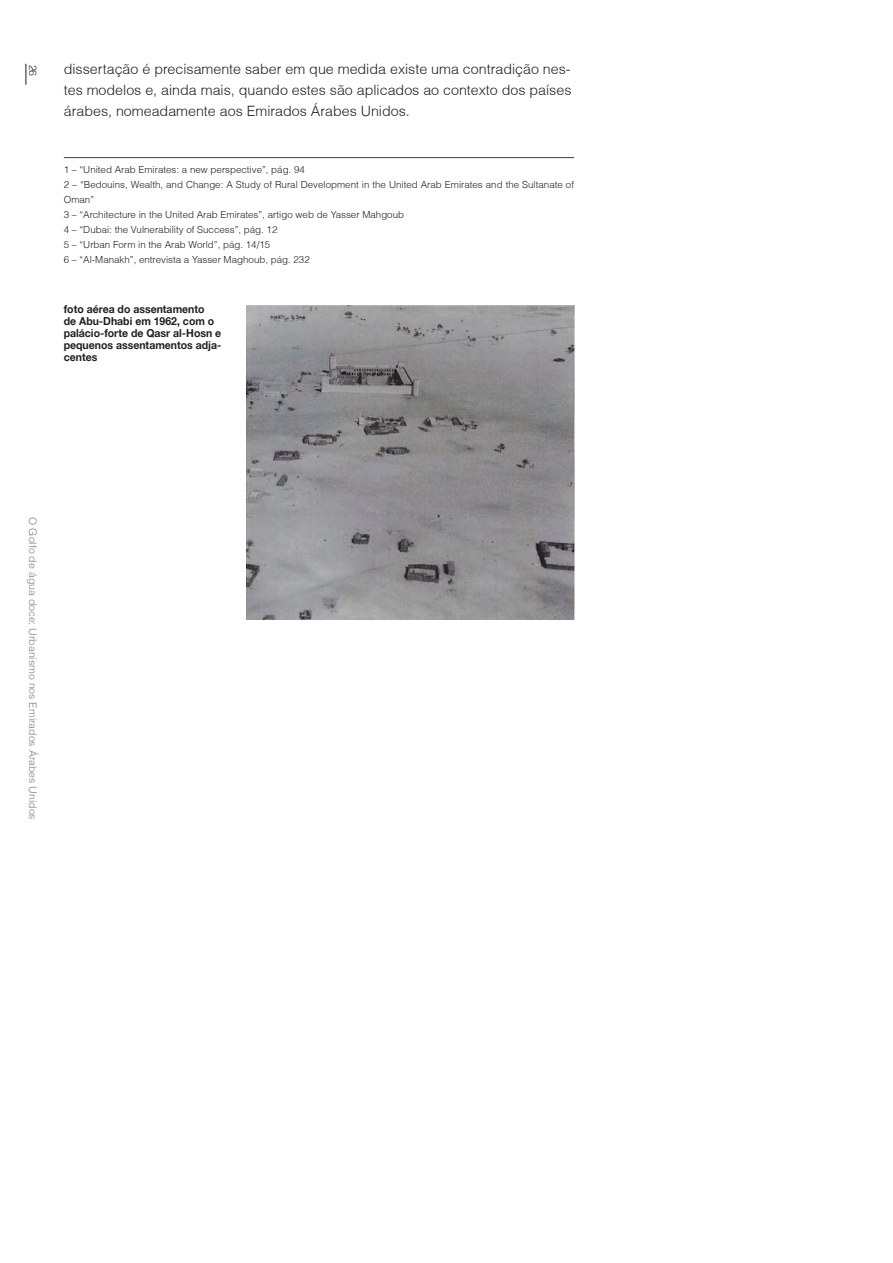
<style>
.page{position:relative;width:893px;height:1263px;background:#fff}
.page>*{position:absolute;margin:0;border:0;box-sizing:border-box;transform-origin:0 0}
.t1{font:300 14.25px/21px "Helvetica";color:#231f20;text-align:justify}
.t2{font:700 10.95px/12px "Helvetica 75";color:#231f20;scale:.95 1}
.t3{font:300 10.5px "Helvetica";color:#808285}
.t4{font:300 10.5px "Helvetica";color:#231f20}
.t5{font:300 9.75px/15px "Helvetica";color:#231f20}
</style>
<div class="page">
<svg style="left:26px;top:64px;width:1px;height:21px"></svg>
<hr style="left:64px;top:157px;width:510px;height:1px;background:#3e3e3f">
<img style="left:247px;top:305px;width:327px;height:314px">
<p class="t4" style="left:39px;top:65px;width:13px;rotate:90deg">26</p>
<h1 class="t1" style="left:64px;top:58px;width:509px">dissertação é precisamente saber em que medida existe uma contradição nes&shy;tes modelos e, ainda mais, quando estes são aplicados ao contexto dos países árabes, nomeadamente aos Emirados Árabes Unidos.</h1>
<p class="t5" style="left:64px;top:162px;width:512px">1 – “United Arab Emirates: a new perspective”, pág. 94<br>2 – “Bedouins, Wealth, and Change: A Study of Rural Development in the United Arab Emirates and the Sultanate of Oman”<br>3 – “Architecture in the United Arab Emirates”, artigo web de Yasser Mahgoub<br>4 – “Dubai: the Vulnerability of Success”, pág. 12<br>5 – “Urban Form in the Arab World”, pág. 14/15<br>6 – “Al-Manakh”, entrevista a Yasser Maghoub, pág. 232</p>
<p class="t2" style="left:64px;top:302px;width:167px">foto aérea do assentamento<br>de Abu-Dhabi em 1962, com o palácio-forte de Qasr al-Hosn e pequenos assentamentos adja&shy;centes</p>
<p class="t3" style="left:39px;top:517px;width:304px;rotate:90deg">O Golfo de água doce: Urbanismo nos Emirados Árabes Unidos</p>
</div>
